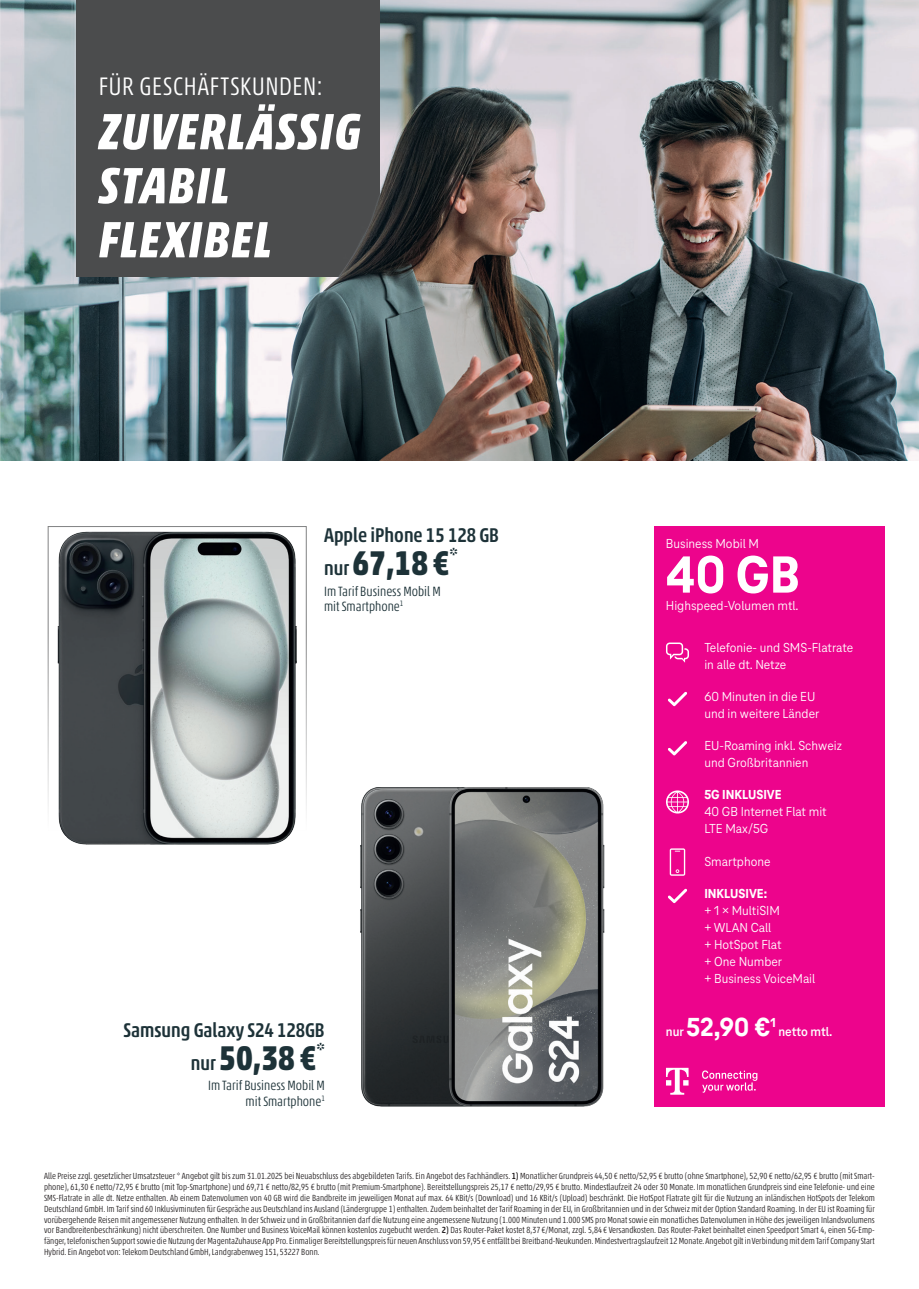
<style>
.page{position:relative;width:919px;height:1289px;background:#fff}
.page>*{position:absolute;margin:0;border:0;box-sizing:border-box;transform-origin:0 0}
.t1{font:800 54.15px "Tele Neo";color:#fff}
.t2{font:italic 700 condensed 51.75px/54px "Akko Pro";letter-spacing:.03em;color:#fff}
.t3{font:700 condensed 34.8px "Akko Pro";color:#1d3238}
.t4{font:800 27.15px "Tele Neo";color:#fff}
.t5{font:300 condensed 25.8px "Akko Pro";letter-spacing:.03em;color:#fff}
.t6{font:500 condensed 20.1px "Akko Pro";color:#1d3238}
.t7{font:300 condensed 13.65px/15.5px "Akko Pro";color:#1d3238}
.t8{font:13.5px/17px "Tele Neo";color:#fff}
.t9{font:800 13.5px "Tele Neo";color:#fff}
.t10{font:700 13.5px "Tele Neo";letter-spacing:-.005em;color:#fff}
.t11{font:300 condensed 9px/10.8px "Akko Pro";color:#231f20;text-align:justify}
.s1{font-weight:500;font-size:20.1px}
.s2{font-weight:700;font-size:13.5px}
.s3{font-weight:500}
</style>
<div class="page">
<div style="left:654px;top:526px;width:230px;height:580px;background:#ed048c"></div>
<svg style="left:666px;top:1067px;width:22px;height:27px"></svg>
<svg style="left:702px;top:1070px;width:55px;height:22px"></svg>
<svg style="left:666px;top:642px;width:23px;height:20px"></svg>
<svg style="left:666px;top:790px;width:23px;height:23px"></svg>
<svg style="left:668px;top:691px;width:19px;height:15px"></svg>
<svg style="left:668px;top:741px;width:19px;height:14px"></svg>
<svg style="left:668px;top:888px;width:19px;height:15px"></svg>
<svg style="left:669px;top:848px;width:16px;height:27px"></svg>
<img style="left:0;top:0;width:918px;height:460px">
<div style="left:77px;top:0;width:302px;height:276px;background:#4b4c4d"></div>
<img style="left:58px;top:532px;width:238px;height:312px">
<img style="left:360px;top:787px;width:245px;height:319px">
<h3 class="t5" style="left:99px;top:71px;width:225px">FÜR GESCHÄFTSKUNDEN:</h3>
<h2 class="t2" style="left:99px;top:104px;width:263px">ZUVERLÄSSIG<br>STABIL<br>FLEXIBEL</h2>
<h3 class="t6" style="left:324px;top:522px;width:176px">Apple iPhone 15 128 GB</h3>
<h3 class="t3" style="left:324px;top:541px;width:135px"><span class="s1">nur</span> 67,18 €<sup>*</sup></h3>
<h3 class="t7" style="left:324px;top:583px;width:118px">Im Tarif Business Mobil M mit Smartphone<sup>1</sup></h3>
<h3 class="t6" style="left:123px;top:1017px;width:203px">Samsung Galaxy S24 128GB</h3>
<h3 class="t3" style="left:191px;top:1036px;width:135px"><span class="s1">nur</span> 50,38 €<sup>*</sup></h3>
<h3 class="t7" style="left:208px;top:1077px;width:118px;text-align:right">Im Tarif Business Mobil M mit Smartphone<sup>1</sup></h3>
<h3 class="t8" style="left:666px;top:535px;width:94px">Business Mobil M</h3>
<h1 class="t1" style="left:666px;top:544px;width:135px">40 GB</h1>
<h3 class="t8" style="left:666px;top:596px;width:134px">Highspeed-Volumen mtl.</h3>
<h3 class="t8" style="left:704px;top:638px;width:150px">Telefonie- und SMS-Flatrate in alle dt. Netze</h3>
<h3 class="t8" style="left:704px;top:688px;width:117px">60 Minuten in die EU und in weitere Länder</h3>
<h3 class="t8" style="left:704px;top:737px;width:139px">EU-Roaming inkl. Schweiz und Großbritannien</h3>
<h3 class="t9" style="left:704px;top:787px;width:79px">5G INKLUSIVE</h3>
<h3 class="t8" style="left:704px;top:803px;width:124px">40 GB Internet Flat mit<br>LTE Max/5G</h3>
<h3 class="t8" style="left:704px;top:852px;width:68px">Smartphone</h3>
<h3 class="t9" style="left:704px;top:885px;width:64px">INKLUSIVE:</h3>
<h3 class="t8" style="left:704px;top:902px;width:112px">+ 1 × MultiSIM<br>+ WLAN Call<br>+ HotSpot Flat<br>+ One Number<br>+ Business VoiceMail</h3>
<h3 class="t4" style="left:666px;top:1011px;width:111px"><span class="s2">nur</span> 52,90 €<sup>1</sup></h3>
<h3 class="t10" style="left:778px;top:1023px;width:56px">netto mtl.</h3>
<p class="t11" style="left:44px;top:1170px;width:832px">Alle Preise zzgl. gesetzlicher Umsatzsteuer * Angebot gilt bis zum 31.01.2025 bei Neuabschluss des abgebildeten Tarifs. Ein Angebot des Fachhändlers. <span class="s3">1)</span> Monatlicher Grundpreis 44,50 € netto/52,95 € brutto (ohne Smartphone), 52,90 € netto/62,95 € brutto (mit Smart&shy;phone), 61,30 € netto/72,95 € brutto (mit Top-Smartphone) und 69,71 € netto/82,95 € brutto (mit Premium-Smartphone). Bereitstellungspreis 25,17 € netto/29,95 € brutto. Mindestlaufzeit 24 oder 30 Monate. Im monatlichen Grundpreis sind eine Telefonie- und eine SMS-Flatrate in alle dt. Netze enthalten. Ab einem Datenvolumen von 40 GB wird die Bandbreite im jeweiligen Monat auf max. 64 KBit/s (Download) und 16 KBit/s (Upload) beschränkt. Die HotSpot Flatrate gilt für die Nutzung an inländischen HotSpots der Telekom Deutschland GmbH. Im Tarif sind 60 Inklusivminuten für Gespräche aus Deutschland ins Ausland (Ländergruppe 1) enthalten. Zudem beinhaltet der Tarif Roaming in der EU, in Großbritannien und in der Schweiz mit der Option Standard Roaming. In der EU ist Roaming für vorübergehende Reisen mit angemessener Nutzung enthalten. In der Schweiz und in Großbritannien darf die Nutzung eine angemessene Nutzung (1.000 Minuten und 1.000 SMS pro Monat sowie ein monatliches Datenvolumen in Höhe des jeweiligen Inlandsvolumens vor Bandbreitenbeschränkung) nicht überschreiten. One Number und Business VoiceMail können kostenlos zugebucht werden. <span class="s3">2)</span> Das Router-Paket kostet 8,37 €/Monat, zzgl. 5,84 € Versandkosten. Das Router-Paket beinhaltet einen Speedport Smart 4, einen 5G-Emp&shy;fänger, telefonischen Support sowie die Nutzung der MagentaZuhause App Pro. Einmaliger Bereitstellungspreis für neuen Anschluss von 59,95 € entfällt bei Breitband-Neukunden. Mindestvertragslaufzeit 12 Monate. Angebot gilt in Verbindung mit dem Tarif Company Start Hybrid. Ein Angebot von: Telekom Deutschland GmbH, Landgrabenweg 151, 53227 Bonn.</p>
</div>
